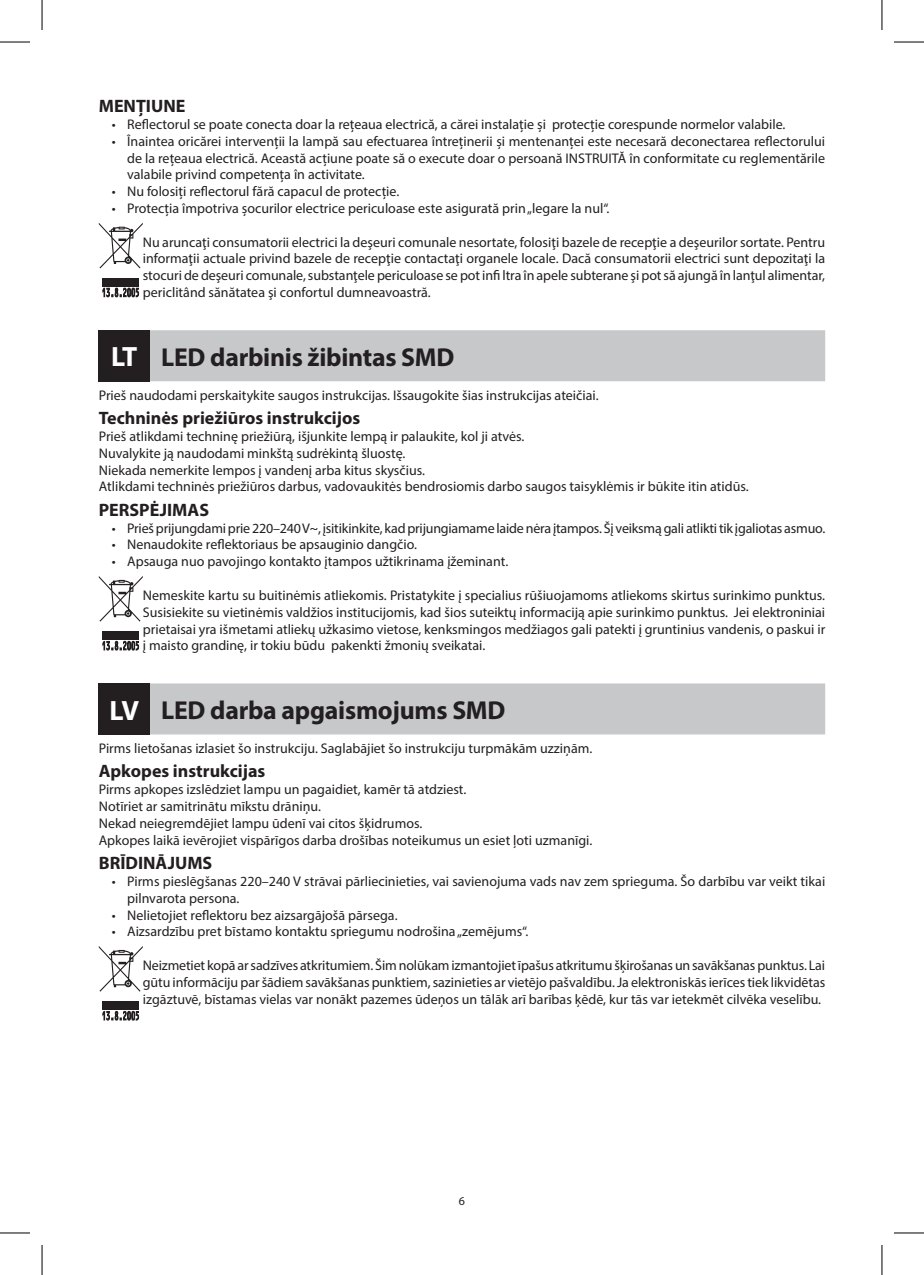
<style>
.page{position:relative;width:924px;height:1275px;background:#fff}
.page>*{position:absolute;margin:0;border:0;box-sizing:border-box;transform-origin:0 0}
.t1{font:700 26px "Myriad Pro";letter-spacing:-.01em;color:#231f20}
.t2{font:700 18px "Myriad Pro";color:#231f20}
.t3{font:14px/16.8px "Myriad Pro";color:#231f20;text-align:justify}
.t4{font:12px "Myriad Pro";color:#231f20}
.s1{font-size:28px;color:#fff}
</style>
<div class="page">
<div style="left:99px;top:330px;width:725px;height:51px;background:#c7c8ca"></div>
<div style="left:99px;top:683px;width:725px;height:51px;background:#c7c8ca"></div>
<svg style="left:102px;top:286px;width:37px;height:11px"></svg>
<svg style="left:99px;top:223px;width:44px;height:45px"></svg>
<div style="left:102px;top:277px;width:37px;height:9px;background:#231f20"></div>
<div style="left:99px;top:330px;width:51px;height:51px;background:#231f20"></div>
<svg style="left:102px;top:640px;width:37px;height:10px"></svg>
<svg style="left:99px;top:576px;width:44px;height:45px"></svg>
<div style="left:102px;top:631px;width:37px;height:9px;background:#231f20"></div>
<div style="left:99px;top:683px;width:51px;height:51px;background:#231f20"></div>
<svg style="left:102px;top:1009px;width:37px;height:11px"></svg>
<svg style="left:99px;top:946px;width:44px;height:45px"></svg>
<div style="left:102px;top:1000px;width:37px;height:9px;background:#231f20"></div>
<hr style="left:0;top:42px;width:30px;height:1px;background:#000">
<hr style="left:893px;top:42px;width:30px;height:1px;background:#000">
<hr style="left:0;top:1232px;width:30px;height:1px;background:#000">
<hr style="left:893px;top:1232px;width:30px;height:1px;background:#000">
<hr style="left:42px;top:0;width:1px;height:30px;background:#000">
<hr style="left:42px;top:1245px;width:1px;height:30px;background:#000">
<hr style="left:881px;top:0;width:1px;height:30px;background:#000">
<hr style="left:881px;top:1245px;width:1px;height:30px;background:#000">
<p class="t2" style="left:99px;top:94px;width:88px">MENȚIUNE</p>
<p class="t3" style="left:112px;top:116px;width:674px">• Reflectorul se poate conecta doar la rețeaua electrică, a cărei instalație și protecție corespunde normelor valabile.</p>
<p class="t3" style="left:127px;top:132px;width:699px;text-indent:-15px">• Înaintea oricărei intervenții la lampă sau efectuarea întreținerii și mentenanței este necesară deconectarea reflectorului de la rețeaua electrică. Această acțiune poate să o execute doar o persoană INSTRUITĂ în conformitate cu reglementările valabile privind competența în activitate.</p>
<p class="t3" style="left:112px;top:183px;width:289px">• Nu folosiți reflectorul fără capacul de protecție.</p>
<p class="t3" style="left:112px;top:200px;width:499px">• Protecția împotriva șocurilor electrice periculoase este asigurată prin „legare la nul“.</p>
<p class="t3" style="left:143px;top:233px;width:683px">Nu aruncaţi consumatorii electrici la deşeuri comunale nesortate, folosiţi bazele de recepţie a deşeurilor sortate. Pentru informaţii actuale privind bazele de recepţie contactaţi organele locale. Dacă consumatorii electrici sunt depozitaţi la stocuri de deşeuri comunale, substanţele periculoase se pot infi ltra în apele subterane şi pot să ajungă în lanţul alimentar, periclitând sănătatea şi confortul dumneavoastră.</p>
<h1 class="t1" style="left:111px;top:340px;width:344px"><span class="s1">LT</span> LED darbinis žibintas SMD</h1>
<p class="t3" style="left:99px;top:386px;width:501px">Prieš naudodami perskaitykite saugos instrukcijas. Išsaugokite šias instrukcijas ateičiai.</p>
<p class="t2" style="left:99px;top:406px;width:263px">Techninės priežiūros instrukcijos</p>
<p class="t3" style="left:99px;top:428px;width:651px;text-align:left">Prieš atlikdami techninę priežiūrą, išjunkite lempą ir palaukite, kol ji atvės.<br>Nuvalykite ją naudodami minkštą sudrėkintą šluostę.<br>Niekada nemerkite lempos į vandenį arba kitus skysčius.<br>Atlikdami techninės priežiūros darbus, vadovaukitės bendrosiomis darbo saugos taisyklėmis ir būkite itin atidūs.</p>
<p class="t2" style="left:99px;top:498px;width:112px">PERSPĖJIMAS</p>
<p class="t3" style="left:112px;top:519px;width:714px">• Prieš prijungdami prie 220–240 V~, įsitikinkite, kad prijungiamame laide nėra įtampos. Šį veiksmą gali atlikti tik įgaliotas asmuo.</p>
<p class="t3" style="left:112px;top:536px;width:306px">• Nenaudokite reflektoriaus be apsauginio dangčio.</p>
<p class="t3" style="left:112px;top:553px;width:397px">• Apsauga nuo pavojingo kontakto įtampos užtikrinama įžeminant.</p>
<p class="t3" style="left:143px;top:586px;width:683px">Nemeskite kartu su buitinėmis atliekomis. Pristatykite į specialius rūšiuojamoms atliekoms skirtus surinkimo punktus.<br>Susisiekite su vietinėmis valdžios institucijomis, kad šios suteiktų informaciją apie surinkimo punktus. Jei elektroniniai prietaisai yra išmetami atliekų užkasimo vietose, kenksmingos medžiagos gali patekti į gruntinius vandenis, o paskui ir į maisto grandinę, ir tokiu būdu pakenkti žmonių sveikatai.</p>
<h1 class="t1" style="left:109px;top:693px;width:397px"><span class="s1">LV</span> LED darba apgaismojums SMD</h1>
<p class="t3" style="left:99px;top:739px;width:495px">Pirms lietošanas izlasiet šo instrukciju. Saglabājiet šo instrukciju turpmākām uzziņām.</p>
<p class="t2" style="left:99px;top:759px;width:168px">Apkopes instrukcijas</p>
<p class="t3" style="left:99px;top:781px;width:495px;text-align:left">Pirms apkopes izslēdziet lampu un pagaidiet, kamēr tā atdziest.<br>Notīriet ar samitrinātu mīkstu drāniņu.<br>Nekad neiegremdējiet lampu ūdenī vai citos šķidrumos.<br>Apkopes laikā ievērojiet vispārīgos darba drošības noteikumus un esiet ļoti uzmanīgi.</p>
<p class="t2" style="left:99px;top:851px;width:115px">BRĪDINĀJUMS</p>
<p class="t3" style="left:127px;top:872px;width:699px;text-indent:-15px">• Pirms pieslēgšanas 220–240 V strāvai pārliecinieties, vai savienojuma vads nav zem sprieguma. Šo darbību var veikt tikai pilnvarota persona.</p>
<p class="t3" style="left:112px;top:906px;width:287px">• Nelietojiet reflektoru bez aizsargājošā pārsega.</p>
<p class="t3" style="left:112px;top:923px;width:418px">• Aizsardzību pret bīstamo kontaktu spriegumu nodrošina „zemējums“.</p>
<p class="t3" style="left:143px;top:956px;width:683px">Neizmetiet kopā ar sadzīves atkritumiem. Šim nolūkam izmantojiet īpašus atkritumu šķirošanas un savākšanas punktus. Lai gūtu informāciju par šādiem savākšanas punktiem, sazinieties ar vietējo pašvaldību. Ja elektroniskās ierīces tiek likvidētas izgāztuvē, bīstamas vielas var nonākt pazemes ūdeņos un tālāk arī barības ķēdē, kur tās var ietekmēt cilvēka veselību.</p>
<p class="t4" style="left:458px;top:1193px;width:8px">6</p>
</div>
